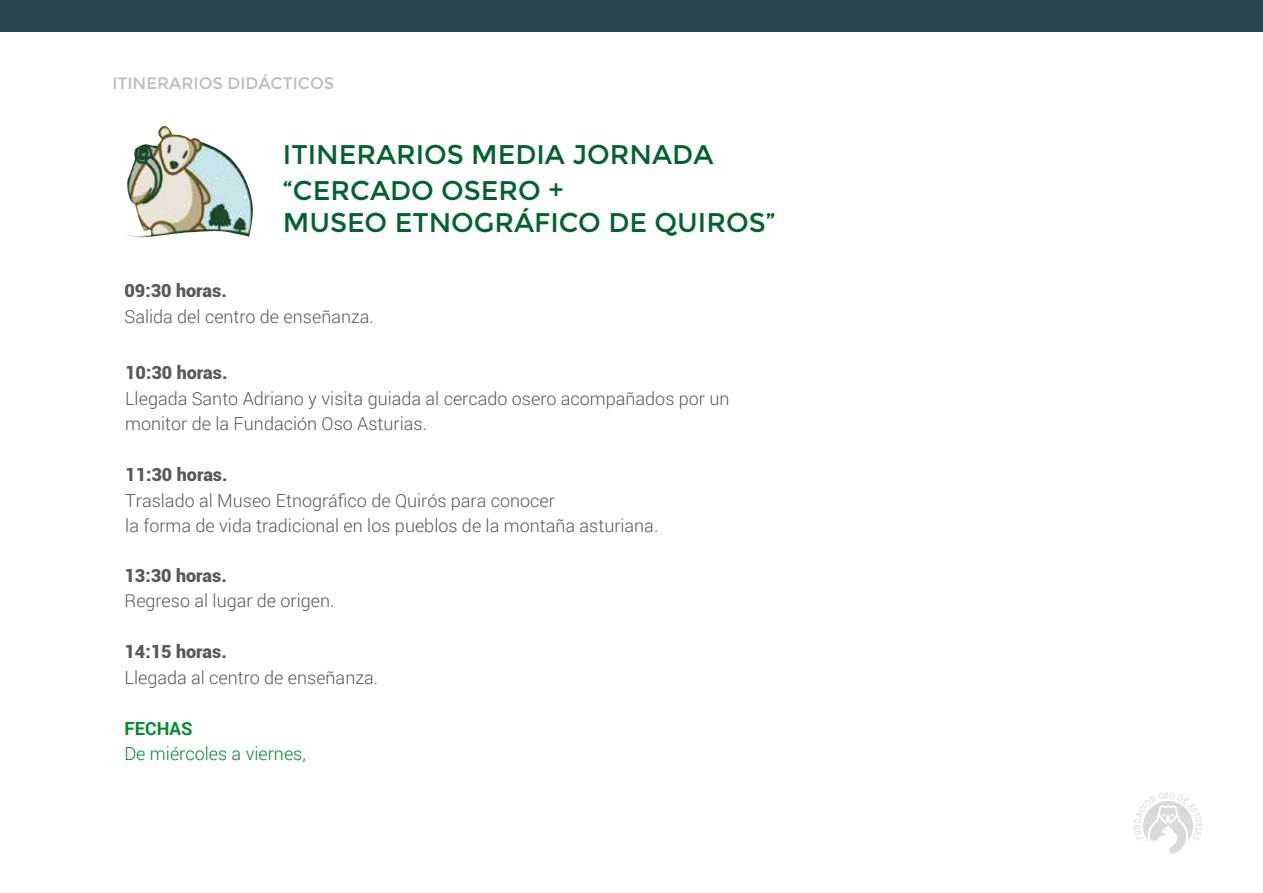
<style>
.page{position:relative;width:1263px;height:893px;background:#fff}
.page>*{position:absolute;margin:0;border:0;box-sizing:border-box;transform-origin:0 0}
.t1{font:27px/32.4px "Montserrat";color:#00632e}
.t2{font:300 18px/25.5px "Roboto";color:#58585a}
.t3{font:900 18px "Roboto";color:#58585a}
.t4{font:300 18px "Roboto";color:#008a2e}
.t5{font:700 18px "Roboto";color:#008a2e}
.t6{font:16.5px "Montserrat";color:#bbbdbe}
</style>
<div class="page">
<img style="left:125px;top:126px;width:128px;height:112px">
<svg style="left:1134px;top:792px;width:68px;height:62px"></svg>
<div style="left:0;top:0;width:1263px;height:32px;background:#2a4552"></div>
<p class="t6" style="left:112px;top:74px;width:223px">ITINERARIOS DIDÁCTICOS</p>
<h1 class="t1" style="left:283px;top:138px;width:432px">ITINERARIOS MEDIA JORNADA</h1>
<h1 class="t1" style="left:283px;top:174px;width:494px">“CERCADO OSERO +<br>MUSEO ETNOGRÁFICO DE QUIROS”</h1>
<p class="t3" style="left:124px;top:278px;width:104px">09:30 horas.</p>
<p class="t2" style="left:124px;top:303px;width:251px">Salida del centro de enseñanza.</p>
<p class="t3" style="left:125px;top:360px;width:104px">10:30 horas.</p>
<p class="t2" style="left:125px;top:385px;width:606px">Llegada Santo Adriano y visita guiada al cercado osero acompañados por un monitor de la Fundación Oso Asturias.</p>
<p class="t3" style="left:125px;top:462px;width:104px">11:30 horas.</p>
<p class="t2" style="left:125px;top:487px;width:534px">Traslado al Museo Etnográfico de Quirós para conocer<br>la forma de vida tradicional en los pueblos de la montaña asturiana.</p>
<p class="t3" style="left:124px;top:563px;width:104px">13:30 horas.</p>
<p class="t2" style="left:124px;top:587px;width:211px">Regreso al lugar de origen.</p>
<p class="t3" style="left:124px;top:639px;width:104px">14:15 horas.</p>
<p class="t2" style="left:124px;top:664px;width:255px">Llegada al centro de enseñanza.</p>
<p class="t5" style="left:124px;top:716px;width:69px">FECHAS</p>
<p class="t4" style="left:124px;top:741px;width:183px">De miércoles a viernes,</p>
</div>
